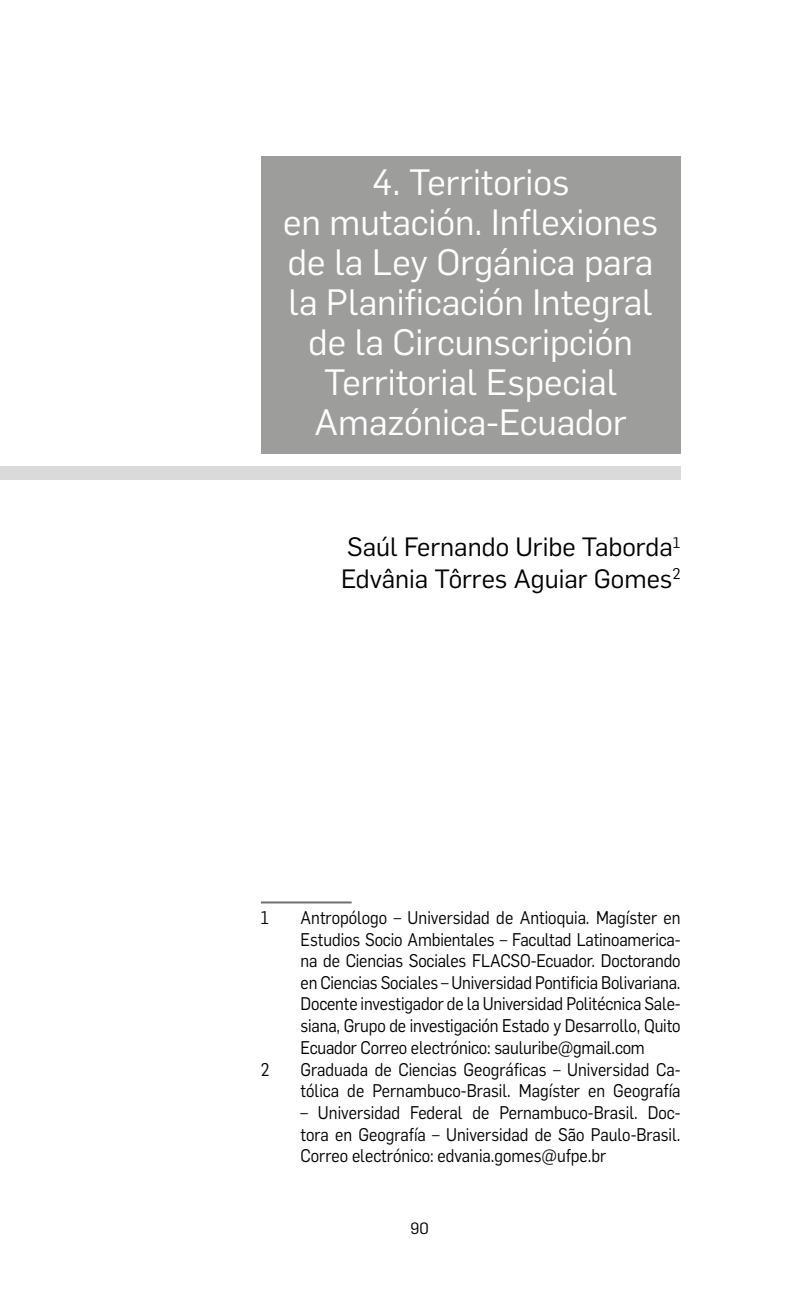
<style>
.page{position:relative;width:794px;height:1304px;background:#fff}
.page>*{position:absolute;margin:0;border:0;box-sizing:border-box;transform-origin:0 0}
.t1{font:36px/40px "Flama";color:#fff;text-align:center}
.t2{font:26px/31.2px "Flama";color:#000}
.t3{font:18px/21.6px "Flama";color:#000;text-align:justify;scale:.9 1}
.t4{font:16px "Flama";color:#000}
</style>
<div class="page">
<hr style="left:261px;top:901px;width:90px;height:2px;background:#706f6f">
<div style="left:261px;top:156px;width:419px;height:298px;background:#9d9d9c"></div>
<div style="left:0;top:467px;width:680px;height:13px;background:#dadada"></div>
<h1 class="t1" style="left:283px;top:160px;width:377px">4. Territorios<br>en mutación. Inflexiones de la Ley Orgánica para la Planificación Integral de la Circunscripción<br>Territorial Especial<br>Amazónica-Ecuador</h1>
<h2 class="t2" style="left:341px;top:530px;width:341px">Saúl Fernando Uribe Taborda<sup>1<br></sup>Edvânia Tôrres Aguiar Gomes<sup>2</sup></h2>
<p class="t3" style="left:261px;top:906px;width:11px">1</p>
<p class="t3" style="left:300px;top:906px;width:424px">Antropólogo – Universidad de Antioquia. Magíster en Estudios Socio Ambientales – Facultad Latinoamerica&shy;na de Ciencias Sociales FLACSO-Ecuador. Doctorando en Ciencias Sociales – Universidad Pontificia Bolivariana.<br>Docente investigador de la Universidad Politécnica Sale&shy;siana, Grupo de investigación Estado y Desarrollo, Quito Ecuador Correo electrónico: sauluribe@gmail.com</p>
<p class="t3" style="left:261px;top:1058px;width:11px">2</p>
<p class="t3" style="left:300px;top:1058px;width:424px">Graduada de Ciencias Geográficas – Universidad Ca&shy;tólica de Pernambuco-Brasil. Magíster en Geografía</p>
<p class="t3" style="left:300px;top:1101px;width:424px">– Universidad Federal de Pernambuco-Brasil. Doc&shy;tora en Geografía – Universidad de São Paulo-Brasil.<br>Correo electrónico: edvania.gomes@ufpe.br</p>
<p class="t4" style="left:410px;top:1217px;width:20px">90</p>
</div>
